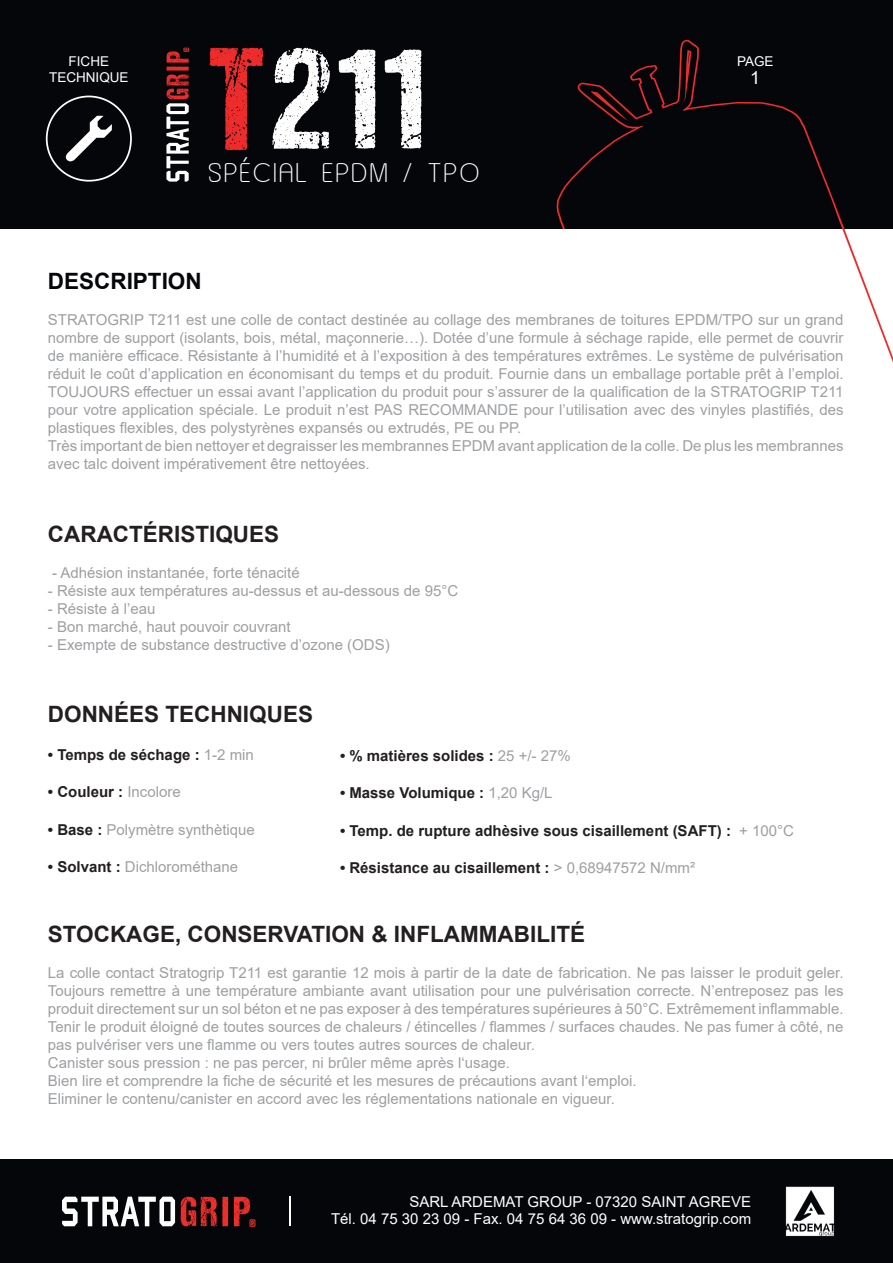
<style>
.page{position:relative;width:893px;height:1263px;background:#fff}
.page>*{position:absolute;margin:0;border:0;box-sizing:border-box;transform-origin:0 0}
.t1{font:146.4px "DCC Ash";color:#fff}
.t2{font:31.8px "Asenine";letter-spacing:.1em;color:#fff}
.t3{font:700 22.5px "Arial";color:#231f20}
.t4{font:700 22.5px "Arial";color:#05060a}
.t5{font:18px "Arial";color:#fff}
.t6{font:15px/18px "Arial";color:#9d9fa2}
.t7{font:700 15px "Arial";color:#231f20}
.t8{font:15px/16.5px "Arial";color:#fff;text-align:right}
.t9{font:13.5px/16.5px "Arial";color:#fff;text-align:center}
.s1{color:#ee2c2c}
.s2{font-weight:400;color:#9d9fa2}
.s3{font-weight:700;color:#231f20}
</style>
<div class="page">
<div style="left:0;top:0;width:893px;height:229px;background:#05060a"></div>
<svg style="left:166px;top:48px;width:23px;height:134px"></svg>
<svg style="left:557px;top:40px;width:336px;height:322px"></svg>
<svg style="left:683px;top:50px;width:8px;height:53px"></svg>
<svg style="left:591px;top:91px;width:36px;height:29px"></svg>
<div style="left:499px;top:230px;width:331px;height:197px;background:#fff"></div>
<div style="left:0;top:1160px;width:893px;height:103px;background:#05060a"></div>
<div style="left:46px;top:96px;width:86px;height:86px;border:2px solid #fff;border-radius:50%"></div>
<svg style="left:65px;top:116px;width:47px;height:46px"></svg>
<svg style="left:62px;top:1196px;width:113px;height:30px"></svg>
<svg style="left:181px;top:1197px;width:47px;height:29px"></svg>
<svg style="left:234px;top:1197px;width:21px;height:30px"></svg>
<hr style="left:290px;top:1196px;width:1px;height:30px;background:#fff">
<img style="left:785px;top:1187px;width:50px;height:49px">
<p class="t9" style="left:49px;top:53px;width:81px">FICHE<br>TECHNIQUE</p>
<h1 class="t1" style="left:208px;top:21px;width:217px"><span class="s1">T</span>211</h1>
<h2 class="t2" style="left:208px;top:156px;width:272px">SPÉCIAL EPDM / TPO</h2>
<p class="t9" style="left:737px;top:53px;width:38px">PAGE</p>
<p class="t5" style="left:750px;top:65px;width:12px">1</p>
<h3 class="t4" style="left:48px;top:265px;width:155px">DESCRIPTION</h3>
<p class="t6" style="left:48px;top:311px;width:797px">STRATOGRIP T211 est une colle de contact destinée au collage des membranes de toitures EPDM/TPO sur un grand nombre de support (isolants, bois, métal, maçonnerie…). Dotée d’une formule à séchage rapide, elle permet de couvrir de manière efficace. Résistante à l’humidité et à l’exposition à des températures extrêmes. Le système de pulvérisation réduit le coût d’application en économisant du temps et du produit. Fournie dans un emballage portable prêt à l’emploi.<br>TOUJOURS effectuer un essai avant l’application du produit pour s’assurer de la qualification de la STRATOGRIP T211 pour votre application spéciale. Le produit n’est PAS RECOMMANDE pour l’utilisation avec des vinyles plastifiés, des plastiques flexibles, des polystyrènes expansés ou extrudés, PE ou PP.<br>Très important de bien nettoyer et degraisser les membrannes EPDM avant application de la colle. De plus les membrannes avec talc doivent impérativement être nettoyées.</p>
<h3 class="t3" style="left:48px;top:518px;width:233px">CARACTÉRISTIQUES</h3>
<p class="t6" style="left:52px;top:564px;width:249px">- Adhésion instantanée, forte ténacité</p>
<p class="t6" style="left:48px;top:582px;width:412px">- Résiste aux températures au-dessus et au-dessous de 95°C</p>
<p class="t6" style="left:48px;top:600px;width:109px">- Résiste à l’eau</p>
<p class="t6" style="left:48px;top:618px;width:244px">- Bon marché, haut pouvoir couvrant</p>
<p class="t6" style="left:48px;top:636px;width:343px">- Exempte de substance destructive d’ozone (ODS)</p>
<h3 class="t3" style="left:48px;top:698px;width:267px">DONNÉES TECHNIQUES</h3>
<p class="t7" style="left:48px;top:744px;width:207px">• Temps de séchage : <span class="s2">1-2 min</span></p>
<p class="t7" style="left:48px;top:781px;width:134px">• Couleur : <span class="s2">Incolore</span></p>
<p class="t6" style="left:48px;top:820px;width:208px"><span class="s3">• Base :</span> Polymètre synthètique</p>
<p class="t6" style="left:48px;top:858px;width:192px"><span class="s3">• Solvant :</span> Dichlorométhane</p>
<p class="t7" style="left:340px;top:745px;width:232px">• % matières solides : <span class="s2">25 +/- 27%</span></p>
<p class="t7" style="left:340px;top:783px;width:214px">• Masse Volumique : <span class="s2">1,20 Kg/L</span></p>
<p class="t7" style="left:340px;top:820px;width:456px">• Temp. de rupture adhèsive sous cisaillement (SAFT) : <span class="s2">+ 100°C</span></p>
<p class="t7" style="left:340px;top:858px;width:356px">• Résistance au cisaillement : <span class="s2">&gt; 0,68947572 N/mm²</span></p>
<h3 class="t3" style="left:48px;top:919px;width:539px">STOCKAGE, CONSERVATION &amp; INFLAMMABILITÉ</h3>
<p class="t6" style="left:48px;top:964px;width:797px">La colle contact Stratogrip T211 est garantie 12 mois à partir de la date de fabrication. Ne pas laisser le produit geler.<br>Toujours remettre à une température ambiante avant utilisation pour une pulvérisation correcte. N’entreposez pas les produit directement sur un sol béton et ne pas exposer à des températures supérieures à 50°C. Extrêmement inflammable.<br>Tenir le produit éloigné de toutes sources de chaleurs / étincelles / flammes / surfaces chaudes. Ne pas fumer à côté, ne pas pulvériser vers une flamme ou vers toutes autres sources de chaleur.<br>Canister sous pression : ne pas percer, ni brûler même après l‘usage.<br>Bien lire et comprendre la fiche de sécurité et les mesures de précautions avant l‘emploi.<br>Eliminer le contenu/canister en accord avec les réglementations nationale en vigueur.</p>
<p class="t8" style="left:331px;top:1194px;width:422px">SARL ARDEMAT GROUP - 07320 SAINT AGREVE<br>Tél. 04 75 30 23 09 - Fax. 04 75 64 36 09 - www.stratogrip.com</p>
</div>
